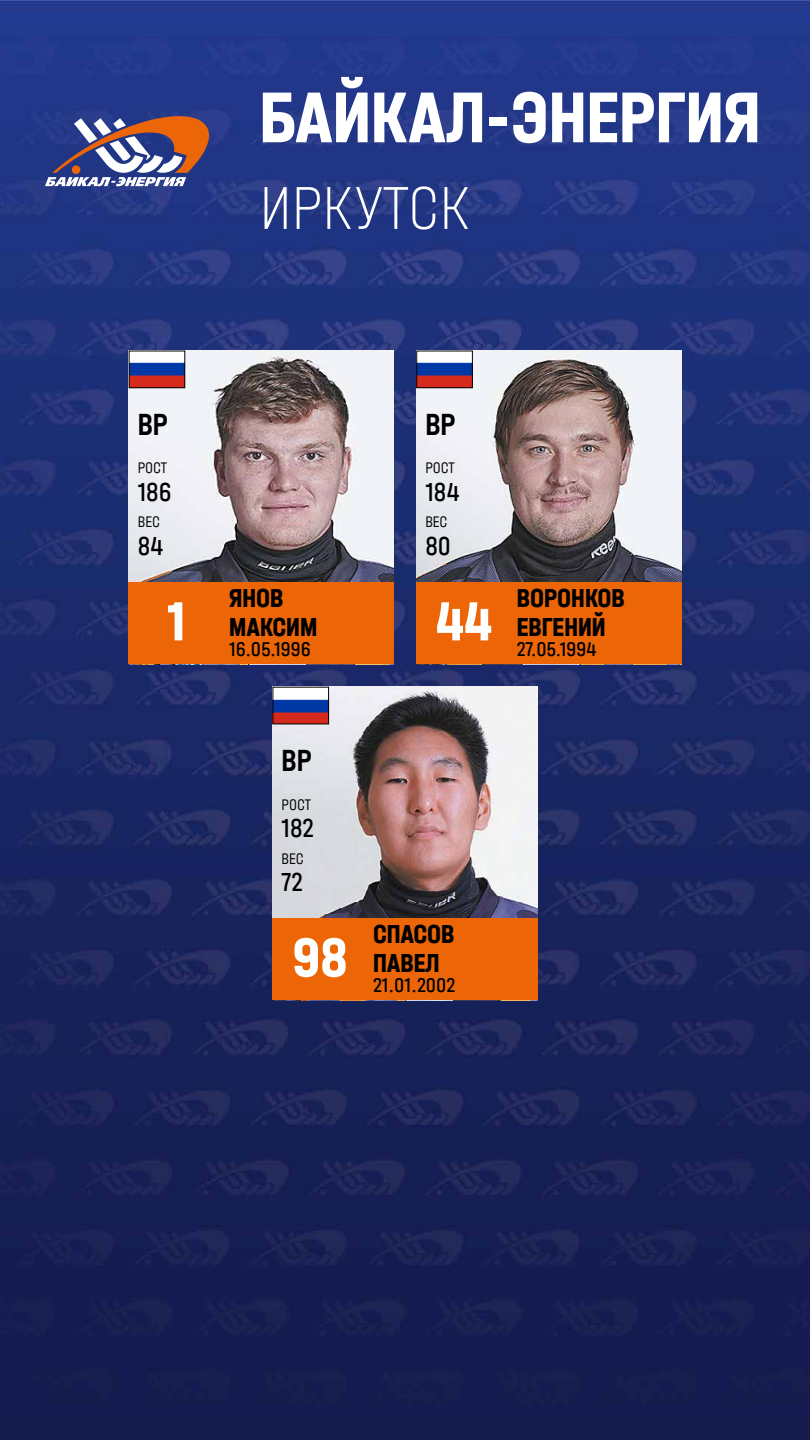
<style>
.page{position:relative;width:810px;height:1440px;background:#fff}
.page>*{position:absolute;margin:0;border:0;box-sizing:border-box;transform-origin:0 0}
.t1{font:700 75.75px "Halvar Eng";color:#fff}
.t2{font:100 63.75px "Halvar Eng";color:#fff}
.t3{font:700 58.05px "Halvar Eng";color:#fff}
.t4{font:500 32.25px "Halvar Eng";color:#000}
.t5{font:700 27.38px/29px "Halvar Eng";color:#000}
.t6{font:27.38px/53.8px "Halvar Eng";color:#000}
.t7{font:21px "Halvar Eng";color:#000}
.t8{font:300 16.12px "Halvar Eng";color:#000}
</style>
<div class="page">
<img style="left:0;top:0;width:810px;height:1440px">
<svg style="left:45px;top:116px;width:164px;height:70px"></svg>
<img style="left:129px;top:351px;width:265px;height:231px">
<div style="left:129px;top:582px;width:265px;height:82px;background:#ec6608"></div>
<img style="left:131px;top:353px;width:52px;height:33px">
<div style="left:129px;top:351px;width:56px;height:37px;border:1px solid #000"></div>
<img style="left:416px;top:351px;width:265px;height:231px">
<div style="left:416px;top:582px;width:265px;height:82px;background:#ec6608"></div>
<img style="left:418px;top:353px;width:53px;height:33px">
<div style="left:416px;top:351px;width:57px;height:37px;border:1px solid #000"></div>
<img style="left:272px;top:687px;width:266px;height:231px">
<div style="left:272px;top:918px;width:266px;height:82px;background:#ec6608"></div>
<img style="left:274px;top:689px;width:53px;height:33px">
<h1 class="t1" style="left:260px;top:71px;width:503px">БАЙКАЛ-ЭНЕРГИЯ</h1>
<h2 class="t2" style="left:260px;top:171px;width:213px">ИРКУТСК</h2>
<p class="t4" style="left:138px;top:405px;width:32px">ВР</p>
<p class="t4" style="left:425px;top:405px;width:32px">ВР</p>
<p class="t8" style="left:138px;top:459px;width:31px">РОСТ</p>
<p class="t8" style="left:425px;top:459px;width:31px">РОСТ</p>
<p class="t6" style="left:138px;top:464px;width:35px">186<br>84</p>
<p class="t8" style="left:138px;top:513px;width:24px">ВЕС</p>
<p class="t6" style="left:425px;top:464px;width:36px">184<br>80</p>
<p class="t8" style="left:425px;top:513px;width:24px">ВЕС</p>
<h3 class="t3" style="left:167px;top:586px;width:20px">1</h3>
<p class="t5" style="left:229px;top:583px;width:90px">ЯНОВ<br>МАКСИМ</p>
<p class="t7" style="left:229px;top:636px;width:83px">16.05.1996</p>
<h3 class="t3" style="left:435px;top:586px;width:59px">44</h3>
<p class="t5" style="left:517px;top:583px;width:109px">ВОРОНКОВ<br>ЕВГЕНИЙ</p>
<p class="t7" style="left:517px;top:636px;width:82px">27.05.1994</p>
<p class="t4" style="left:282px;top:741px;width:32px">ВР</p>
<p class="t8" style="left:282px;top:795px;width:31px">РОСТ</p>
<p class="t6" style="left:282px;top:800px;width:34px">182<br>72</p>
<p class="t8" style="left:282px;top:849px;width:24px">ВЕС</p>
<h3 class="t3" style="left:293px;top:922px;width:56px">98</h3>
<p class="t5" style="left:373px;top:919px;width:83px">СПАСОВ<br>ПАВЕЛ</p>
<p class="t7" style="left:373px;top:972px;width:84px">21.01.2002</p>
</div>
